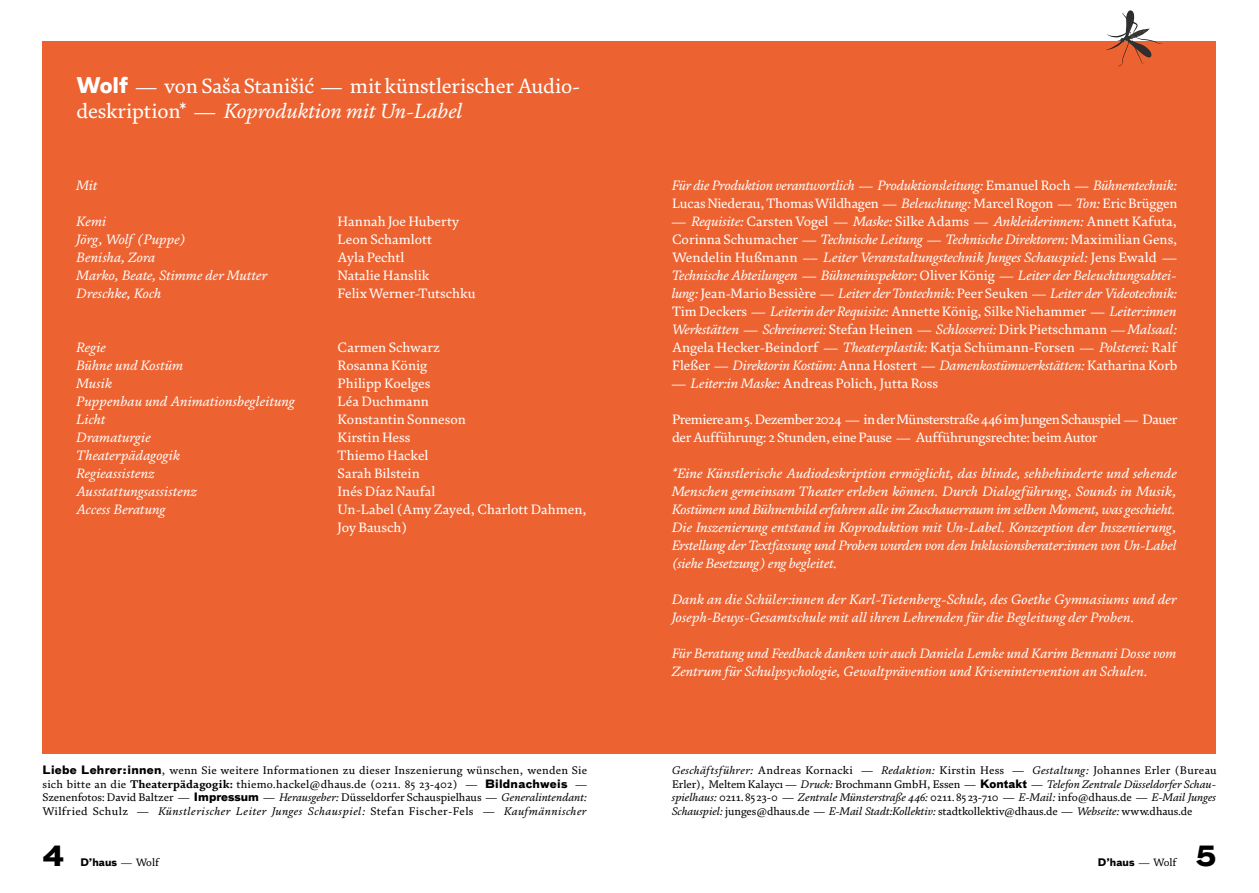
<style>
.page{position:relative;width:1259px;height:893px;background:#fff}
.page>*{position:absolute;margin:0;border:0;box-sizing:border-box;transform-origin:0 0}
.t1{font:700 27px "Bau Pro";color:#000}
.t2{font:21px/25.2px "FS Brabo";color:#fff}
.t3{font:italic 13.8px/18px "FS Brabo";letter-spacing:-.005em;color:#fff}
.t4{font:13.8px/18px "FS Brabo";letter-spacing:-.005em;color:#fff}
.t5{font:13.8px/18px "FS Brabo";letter-spacing:-.03em;color:#fff}
.t6{font:11.25px/13.5px "FS Brabo";color:#000;text-align:justify}
.t7{font:700 10.2px "Bau Pro";color:#000}
.s1{font-family:"Bau Pro";font-weight:700}
.s2{font-style:italic}
.s3{font-style:normal}
.s4{font-weight:700}
.s5{font-family:"FS Brabo";font-weight:400;font-size:10.8px}
</style>
<div class="page">
<div style="left:43px;top:41px;width:1173px;height:713px;background:#ec6331"></div>
<svg style="left:1106px;top:10px;width:55px;height:57px"></svg>
<h2 class="t2" style="left:77px;top:72px;width:505px"><span class="s1">Wolf</span> — von Saša Stanišić — mit künstlerischer Audio&shy;deskription* <span class="s2">— Koproduktion mit Un-Label</span></h2>
<p class="t3" style="left:77px;top:175px;width:23px">Mit</p>
<p class="t3" style="left:77px;top:211px;width:32px">Kemi</p>
<p class="t4" style="left:338px;top:211px;width:123px">Hannah Joe Huberty</p>
<p class="t3" style="left:77px;top:229px;width:111px">Jörg, Wolf (Puppe)</p>
<p class="t4" style="left:338px;top:229px;width:96px">Leon Schamlott</p>
<p class="t3" style="left:77px;top:247px;width:81px">Benisha, Zora</p>
<p class="t4" style="left:338px;top:247px;width:68px">Ayla Pechtl</p>
<p class="t3" style="left:77px;top:265px;width:193px">Marko, Beate, Stimme der Mutter</p>
<p class="t4" style="left:338px;top:265px;width:93px">Natalie Hanslik</p>
<p class="t3" style="left:77px;top:283px;width:87px">Dreschke, Koch</p>
<p class="t4" style="left:338px;top:283px;width:140px">Felix Werner-Tutschku</p>
<p class="t3" style="left:77px;top:337px;width:31px">Regie</p>
<p class="t4" style="left:338px;top:337px;width:104px">Carmen Schwarz</p>
<p class="t3" style="left:77px;top:355px;width:109px">Bühne und Kostüm</p>
<p class="t4" style="left:338px;top:355px;width:91px">Rosanna König</p>
<p class="t3" style="left:77px;top:373px;width:38px">Musik</p>
<p class="t4" style="left:338px;top:373px;width:94px">Philipp Koelges</p>
<p class="t3" style="left:77px;top:391px;width:220px">Puppenbau und Animationsbegleitung</p>
<p class="t4" style="left:338px;top:391px;width:93px">Léa Duchmann</p>
<p class="t3" style="left:77px;top:409px;width:31px">Licht</p>
<p class="t4" style="left:338px;top:409px;width:130px">Konstantin Sonneson</p>
<p class="t3" style="left:77px;top:427px;width:76px">Dramaturgie</p>
<p class="t4" style="left:338px;top:427px;width:74px">Kirstin Hess</p>
<p class="t3" style="left:77px;top:445px;width:105px">Theaterpädagogik</p>
<p class="t4" style="left:338px;top:445px;width:92px">Thiemo Hackel</p>
<p class="t3" style="left:77px;top:463px;width:80px">Regieassistenz</p>
<p class="t4" style="left:338px;top:463px;width:84px">Sarah Bilstein</p>
<p class="t3" style="left:77px;top:481px;width:122px">Ausstattungsassistenz</p>
<p class="t4" style="left:338px;top:481px;width:99px">Inés Díaz Naufal</p>
<p class="t3" style="left:77px;top:499px;width:91px">Access Beratung</p>
<p class="t4" style="left:338px;top:499px;width:251px">Un-Label (Amy Zayed, Charlott Dahmen,<br>Joy Bausch)</p>
<p class="t3" style="left:672px;top:175px;width:507px">Für die Produktion verantwortlich — Produktionsleitung: <span class="s3">Emanuel Roch</span> — Bühnentechnik:<br><span class="s3">Lucas Niederau, Thomas Wildhagen</span> — Beleuchtung: <span class="s3">Marcel Rogon</span> — Ton: <span class="s3">Eric Brüggen</span></p>
<p class="t3" style="left:672px;top:211px;width:507px;text-align:justify">— Requisite: <span class="s3">Carsten Vogel</span> — Maske: <span class="s3">Silke Adams</span> — Ankleiderinnen: <span class="s3">Annett Kafuta, Corinna Schumacher</span> — Technische Leitung — Technische Direktoren: <span class="s3">Maximilian Gens, Wendelin Hußmann</span> –– Leiter Veranstaltungstechnik Junges Schauspiel: <span class="s3">Jens Ewald</span> — Technische Abteilungen — Bühneninspektor: <span class="s3">Oliver König</span> — Leiter der Beleuchtungsabtei&shy;lung: <span class="s3">Jean-Mario Bessière</span> — Leiter der Tontechnik: <span class="s3">Peer Seuken</span> — Leiter der Videotechnik:<br><span class="s3">Tim Deckers</span> — Leiterin der Requisite: <span class="s3">Annette König, Silke Niehammer</span> — Leiter:innen Werkstätten — Schreinerei: <span class="s3">Stefan Heinen</span> — Schlosserei: <span class="s3">Dirk Pietschmann</span> — Malsaal:<br><span class="s3">Angela Hecker-Beindorf</span> — Theaterplastik: <span class="s3">Katja Schümann-Forsen</span> — Polsterei: <span class="s3">Ralf Fleßer</span> — Direktorin Kostüm: <span class="s3">Anna Hostert</span> — Damenkostümwerkstätten: <span class="s3">Katharina Korb</span></p>
<p class="t4" style="left:672px;top:373px;width:268px"><span class="s2">— Leiter:in Maske:</span> Andreas Polich, Jutta Ross</p>
<p class="t5" style="left:672px;top:409px;width:507px">Premiere am 5. Dezember 2024 <span class="s2">—</span> in der Münsterstraße 446 im Jungen Schauspiel <span class="s2">—</span> Dauer der Aufführung: 2 Stunden, eine Pause <span class="s2">—</span> Aufführungsrechte: beim Autor</p>
<p class="t3" style="left:672px;top:463px;width:507px;text-align:justify">*Eine Künstlerische Audiodeskription ermöglicht, das blinde, sehbehinderte und sehende Menschen gemeinsam Theater erleben können. Durch Dialogführung, Sounds in Musik, Kostümen und Bühnenbild erfahren alle im Zuschauerraum im selben Moment, was geschieht.<br>Die Inszenierung entstand in Koproduktion mit Un-Label. Konzeption der Inszenierung, Erstellung der Textfassung und Proben wurden von den Inklusionsberater:innen von Un-Label (siehe Besetzung) eng begleitet.</p>
<p class="t3" style="left:672px;top:589px;width:506px">Dank an die Schüler:innen der Karl-Tietenberg-Schule, des Goethe Gymnasiums und der<br>Joseph-Beuys-Gesamtschule mit all ihren Lehrenden für die Begleitung der Proben.</p>
<p class="t3" style="left:672px;top:643px;width:506px">Für Beratung und Feedback danken wir auch Daniela Lemke und Karim Bennani Dosse vom<br>Zentrum für Schulpsychologie, Gewaltprävention und Krisenintervention an Schulen.</p>
<p class="t6" style="left:43px;top:763px;width:546px"><span class="s1">Liebe Lehrer:innen</span>, wenn Sie weitere Informationen zu dieser Inszenierung wünschen, wenden Sie sich bitte an die <span class="s4">Theaterpädagogik:</span> thiemo.hackel@dhaus.de (0211. 85 23-402) — <span class="s1">Bildnachweis</span> — Szenenfotos: David Baltzer — <span class="s1">Impressum</span> — <span class="s2">Herausgeber:</span> Düsseldorfer Schauspielhaus — <span class="s2">Generalintendant:<br></span>Wilfried Schulz — <span class="s2">Künstlerischer Leiter Junges Schauspiel:</span> Stefan Fischer-Fels — <span class="s2">Kaufmännischer</span></p>
<p class="t6" style="left:672px;top:763px;width:546px"><span class="s2">Geschäftsführer:</span> Andreas Kornacki — <span class="s2">Redaktion:</span> Kirstin Hess — <span class="s2">Gestaltung:</span> Johannes Erler (Bureau Erler), Meltem Kalaycı — <span class="s2">Druck:</span> Brochmann GmbH, Essen — <span class="s1">Kontakt</span> — <span class="s2">Telefon Zentrale Düsseldorfer Schau&shy;spielhaus:</span> 0211. 85 23-0 — <span class="s2">Zentrale Münsterstraße 446:</span> 0211. 85 23-710 — <span class="s2">E-Mail:</span> info@dhaus.de — <span class="s2">E-Mail Junges Schauspiel:</span> junges@dhaus.de — <span class="s2">E-Mail Stadt:Kollektiv:</span> stadtkollektiv@dhaus.de — <span class="s2">Webseite:</span> www.dhaus.de</p>
<h1 class="t1" style="left:43px;top:833px;width:23px">4</h1>
<p class="t7" style="left:80px;top:854px;width:80px">D’haus <span class="s5">— Wolf</span></p>
<p class="t7" style="left:1098px;top:854px;width:80px">D’haus <span class="s5">— Wolf</span></p>
<h1 class="t1" style="left:1196px;top:833px;width:22px">5</h1>
</div>
